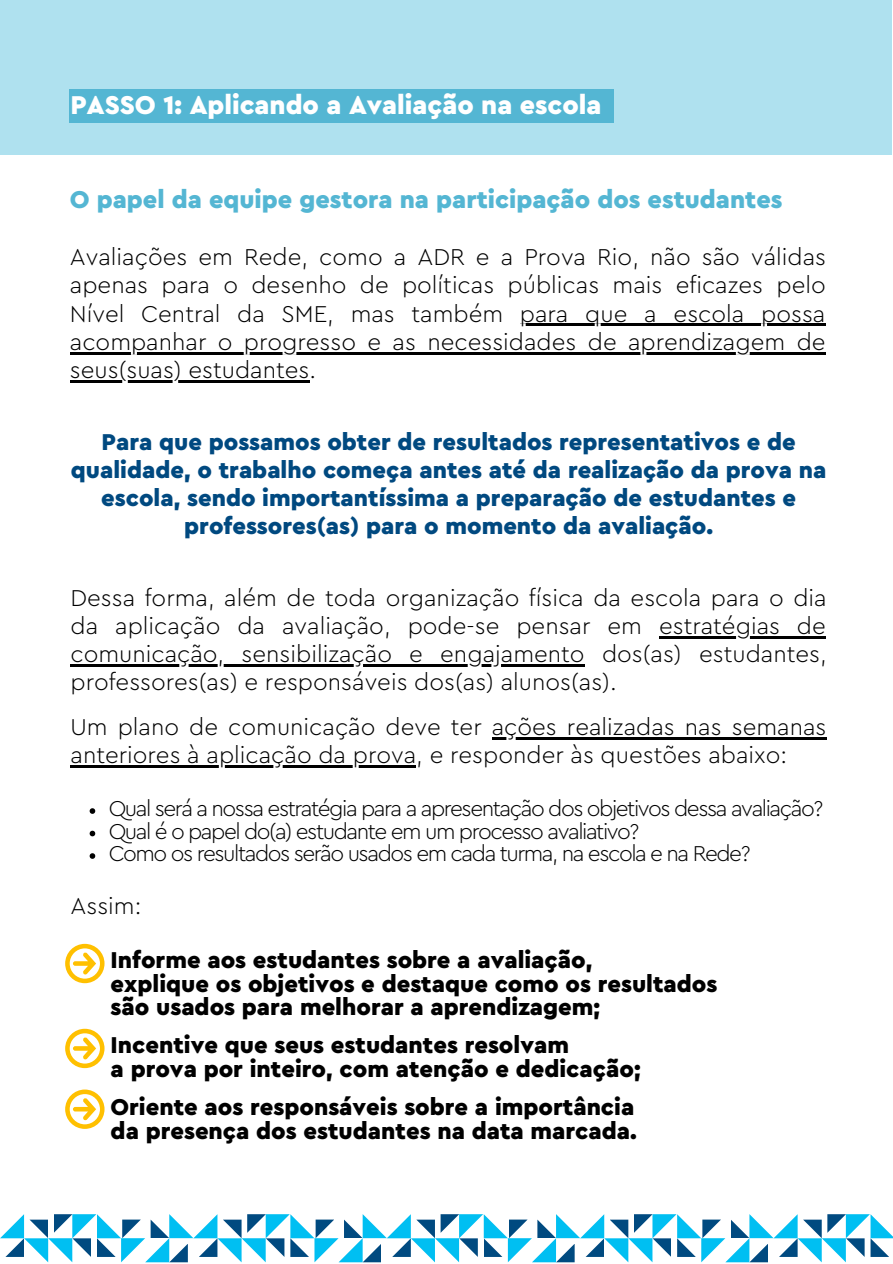
<style>
.page{position:relative;width:893px;height:1264px;background:#fff}
.page>*{position:absolute;margin:0;border:0;box-sizing:border-box;transform-origin:0 0}
.t1{font:900 27px "Cera Pro";color:#fff}
.t2{font:900 25.5px "Cera Pro";color:#54b6d3}
.t3{font:300 24px/28px "Cera Pro";color:#000;text-align:justify}
.t4{font:900 24px/23.5px "Cera Pro";color:#000}
.t5{font:900 24px/28px "Cera Pro";color:#004980;text-align:center}
.t6{font:300 22.5px/22.5px "Cera Pro";letter-spacing:-.065em;color:#000}
</style>
<div class="page">
<div style="left:0;top:0;width:891px;height:155px;background:#afe1ef"></div>
<div style="left:70px;top:89px;width:544px;height:34px;background:#54b6d3"></div>
<svg style="left:90px;top:808px;width:5px;height:5px"></svg>
<svg style="left:90px;top:830px;width:5px;height:6px"></svg>
<svg style="left:90px;top:853px;width:5px;height:5px"></svg>
<hr style="left:659px;top:636px;width:166px;height:2px;background:#000">
<hr style="left:70px;top:664px;width:514px;height:2px;background:#000">
<hr style="left:492px;top:737px;width:334px;height:2px;background:#000">
<hr style="left:70px;top:765px;width:346px;height:2px;background:#000">
<hr style="left:520px;top:324px;width:305px;height:2px;background:#000">
<hr style="left:70px;top:352px;width:755px;height:2px;background:#000">
<hr style="left:70px;top:380px;width:239px;height:2px;background:#000">
<svg style="left:65px;top:943px;width:39px;height:40px"></svg>
<svg style="left:65px;top:1028px;width:39px;height:40px"></svg>
<svg style="left:65px;top:1089px;width:39px;height:39px"></svg>
<svg style="left:0;top:1214px;width:892px;height:48px"></svg>
<p class="t1" style="left:70px;top:92px;width:532px">PASSO 1: Aplicando a Avaliação na escola</p>
<p class="t2" style="left:70px;top:187px;width:714px">O papel da equipe gestora na participação dos estudantes</p>
<p class="t3" style="left:70px;top:244px;width:757px">Avaliações em Rede, como a ADR e a Prova Rio, não são válidas apenas para o desenho de políticas públicas mais eficazes pelo Nível Central da SME, mas também para que a escola possa acompanhar o progresso e as necessidades de aprendizagem de seus(suas) estudantes.</p>
<p class="t5" style="left:71px;top:428px;width:757px">Para que possamos obter de resultados representativos e de qualidade, o trabalho começa antes até da realização da prova na escola, sendo importantíssima a preparação de estudantes e professores(as) para o momento da avaliação.</p>
<p class="t3" style="left:70px;top:584px;width:757px">Dessa forma, além de toda organização física da escola para o dia da aplicação da avaliação, pode-se pensar em estratégias de comunicação, sensibilização e engajamento dos(as) estudantes, professores(as) e responsáveis dos(as) alunos(as).</p>
<p class="t3" style="left:70px;top:713px;width:757px">Um plano de comunicação deve ter ações realizadas nas semanas anteriores à aplicação da prova, e responder às questões abaixo:</p>
<p class="t6" style="left:109px;top:798px;width:716px">Qual será a nossa estratégia para a apresentação dos objetivos dessa avaliação?<br>Qual é o papel do(a) estudante em um processo avaliativo?<br>Como os resultados serão usados em cada turma, na escola e na Rede?</p>
<p class="t3" style="left:70px;top:892px;width:72px">Assim:</p>
<p class="t4" style="left:111px;top:948px;width:608px">Informe aos estudantes sobre a avaliação,<br>explique os objetivos e destaque como os resultados são usados para melhorar a aprendizagem;</p>
<p class="t4" style="left:111px;top:1034px;width:531px">Incentive que seus estudantes resolvam<br>a prova por inteiro, com atenção e dedicação;</p>
<p class="t4" style="left:111px;top:1096px;width:528px">Oriente aos responsáveis sobre a importância da presença dos estudantes na data marcada.</p>
</div>
